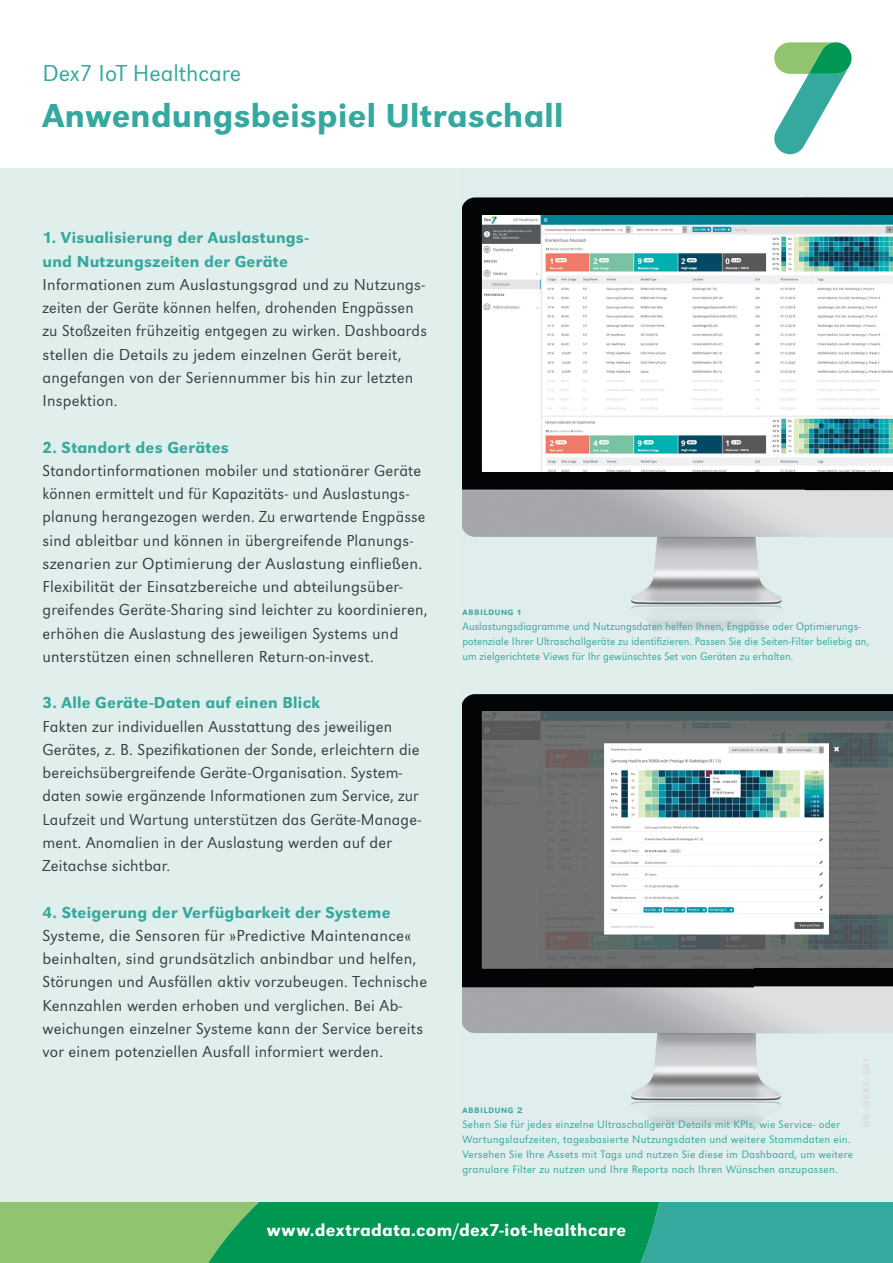
<style>
.page{position:relative;width:893px;height:1263px;background:#fff}
.page>*{position:absolute;margin:0;border:0;box-sizing:border-box;transform-origin:0 0}
.t1{font:500 34.5px "URW Grotesk";letter-spacing:.01em;color:#35a99f}
.t2{font:300 24px "URW Grotesk";color:#35a99f}
.t3{font:500 18px "URW Grotesk";letter-spacing:.02em;color:#fff}
.t4{font:300 16.5px/23.2px "URW Grotesk";letter-spacing:.015em;color:#384044}
.t5{font:500 16.5px/23.2px "URW Grotesk";letter-spacing:.015em;color:#35a99f}
.t6{font:300 11.25px/15px "URW Grotesk";letter-spacing:.015em;color:#35a99f}
.t7{font:11.25px "URW Grotesk SC";letter-spacing:.04em;color:#35a99f}
</style>
<div class="page">
<div style="left:659px;top:1202px;width:234px;height:61px;background:#36a99f"></div>
<div style="left:0;top:1202px;width:153px;height:61px;background:#91c46e"></div>
<svg style="left:153px;top:1202px;width:506px;height:61px;background:#179e58"></svg>
<div style="left:0;top:168px;width:893px;height:1034px;background:#e0eeec"></div>
<img style="left:462px;top:694px;width:431px;height:433px">
<img style="left:482px;top:712px;width:411px;height:256px">
<img style="left:462px;top:197px;width:431px;height:433px">
<img style="left:482px;top:215px;width:411px;height:257px">
<svg style="left:774px;top:42px;width:78px;height:112px"></svg>
<h2 class="t2" style="left:43px;top:63px;width:200px">Dex7 IoT Healthcare</h2>
<h1 class="t1" style="left:43px;top:103px;width:522px">Anwendungsbeispiel Ultraschall</h1>
<p class="t5" style="left:43px;top:228px;width:268px">1. Visualisierung der Auslastungs&shy;und Nutzungszeiten der Geräte</p>
<p class="t4" style="left:43px;top:274px;width:386px">Informationen zum Auslastungsgrad und zu Nutzungs&shy;zeiten der Geräte können helfen, drohenden Engpässen zu Stoßzeiten frühzeitig entgegen zu wirken. Dashboards stellen die Details zu jedem einzelnen Gerät bereit, angefangen von der Seriennummer bis hin zur letzten Inspektion.</p>
<p class="t5" style="left:43px;top:437px;width:188px">2. Standort des Gerätes</p>
<p class="t4" style="left:43px;top:460px;width:387px">Standortinformationen mobiler und stationärer Geräte können ermittelt und für Kapazitäts- und Auslastungs&shy;planung herangezogen werden. Zu erwartende Engpässe sind ableitbar und können in übergreifende Planungs&shy;szenarien zur Optimierung der Auslastung einfließen.<br>Flexibilität der Einsatzbereiche und abteilungsüber&shy;greifendes Geräte-Sharing sind leichter zu koordinieren, erhöhen die Auslastung des jeweiligen Systems und unterstützen einen schnelleren Return-on-invest.</p>
<p class="t5" style="left:43px;top:693px;width:279px">3. Alle Geräte-Daten auf einen Blick</p>
<p class="t4" style="left:43px;top:716px;width:380px">Fakten zur individuellen Ausstattung des jeweiligen Gerätes, z. B. Spezifikationen der Sonde, erleichtern die bereichsübergreifende Geräte-Organisation. System&shy;daten sowie ergänzende Informationen zum Service, zur Laufzeit und Wartung unterstützen das Geräte-Manage&shy;ment. Anomalien in der Auslastung werden auf der Zeitachse sichtbar.</p>
<p class="t5" style="left:43px;top:902px;width:350px">4. Steigerung der Verfügbarkeit der Systeme</p>
<p class="t4" style="left:43px;top:925px;width:386px">Systeme, die Sensoren für »Predictive Maintenance« beinhalten, sind grundsätzlich anbindbar und helfen, Störungen und Ausfällen aktiv vorzubeugen. Technische Kennzahlen werden erhoben und verglichen. Bei Ab&shy;weichungen einzelner Systeme kann der Service bereits vor einem potenziellen Ausfall informiert werden.</p>
<p class="t7" style="left:462px;top:605px;width:60px">abbildung 1</p>
<p class="t6" style="left:462px;top:620px;width:408px">Auslastungsdiagramme und Nutzungsdaten helfen Ihnen, Engpässe oder Optimierungs&shy;potenziale Ihrer Ultraschallgeräte zu identifizieren. Passen Sie die Seiten-Filter beliebig an, um zielgerichtete Views für Ihr gewünschtes Set von Geräten zu erhalten.</p>
<p class="t7" style="left:462px;top:1103px;width:62px">abbildung 2</p>
<p class="t6" style="left:462px;top:1118px;width:392px">Sehen Sie für jedes einzelne Ultraschallgerät Details mit KPIs, wie Service- oder Wartungslaufzeiten, tagesbasierte Nutzungsdaten und weitere Stammdaten ein.<br>Versehen Sie Ihre Assets mit Tags und nutzen Sie diese im Dashboard, um weitere granulare Filter zu nutzen und Ihre Reports nach Ihren Wünschen anzupassen.</p>
<p class="t3" style="left:267px;top:1223px;width:361px">www.dextradata.com/dex7-iot-healthcare</p>
</div>
